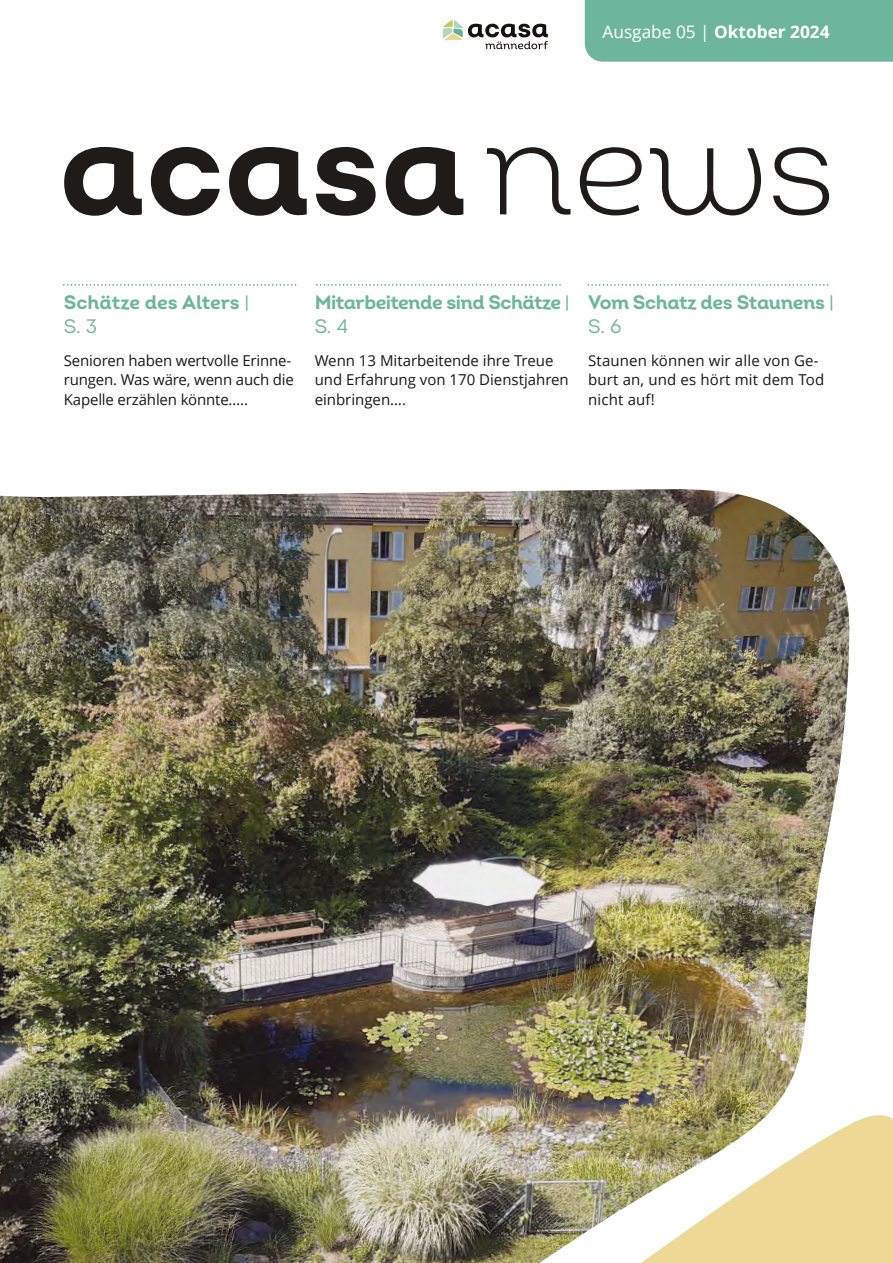
<style>
.page{position:relative;width:893px;height:1263px;background:#fff}
.page>*{position:absolute;margin:0;border:0;box-sizing:border-box;transform-origin:0 0}
.t1{font:19.5px "Intro Bold Alt";letter-spacing:-.025em;color:#6db69d}
.t2{font:19.5px "Intro Bold Alt";color:#6db69d}
.t3{font:19.5px "Intro Regular Alt";color:#6db69d}
.t4{font:700 17.25px "Open Sans";color:#fff}
.t5{font:15px/19.5px "Open Sans";color:#1a171b}
.s1{font-weight:400}
.s2{font-family:"Intro Regular Alt"}
</style>
<div class="page">
<img style="left:0;top:489px;width:850px;height:774px">
<img style="left:449px;top:1110px;width:444px;height:153px">
<svg style="left:64px;top:147px;width:765px;height:69px"></svg>
<div style="left:585px;top:0;width:308px;height:62px;background:#6db69d"></div>
<svg style="left:64px;top:284px;width:233px;height:2px"></svg>
<svg style="left:317px;top:284px;width:244px;height:2px"></svg>
<svg style="left:588px;top:284px;width:241px;height:2px"></svg>
<svg style="left:442px;top:20px;width:106px;height:29px"></svg>
<p class="t4" style="left:602px;top:25px;width:229px"><span class="s1">Ausgabe 05 |</span> Oktober 2024</p>
<h1 class="t2" style="left:64px;top:291px;width:187px">Schätze des Alters <span class="s2">|</span></h1>
<h1 class="t3" style="left:64px;top:314px;width:35px">S. 3</h1>
<p class="t5" style="left:64px;top:352px;width:232px">Senioren haben wertvolle Erinne&shy;rungen. Was wäre, wenn auch die<br>Kapelle erzählen könnte…..</p>
<h1 class="t1" style="left:315px;top:291px;width:256px">Mitarbeitende sind Schätze <span class="s2">|</span></h1>
<h1 class="t3" style="left:315px;top:314px;width:35px">S. 4</h1>
<p class="t5" style="left:315px;top:352px;width:256px">Wenn 13 Mitarbeitende ihre Treue und Erfahrung von 170 Dienstjahren einbringen….</p>
<h1 class="t1" style="left:588px;top:291px;width:247px">Vom Schatz des Staunens <span class="s2">|</span></h1>
<h1 class="t3" style="left:588px;top:314px;width:35px">S. 6</h1>
<p class="t5" style="left:588px;top:352px;width:237px">Staunen können wir alle von Ge&shy;burt an, und es hört mit dem Tod nicht auf!</p>
</div>
